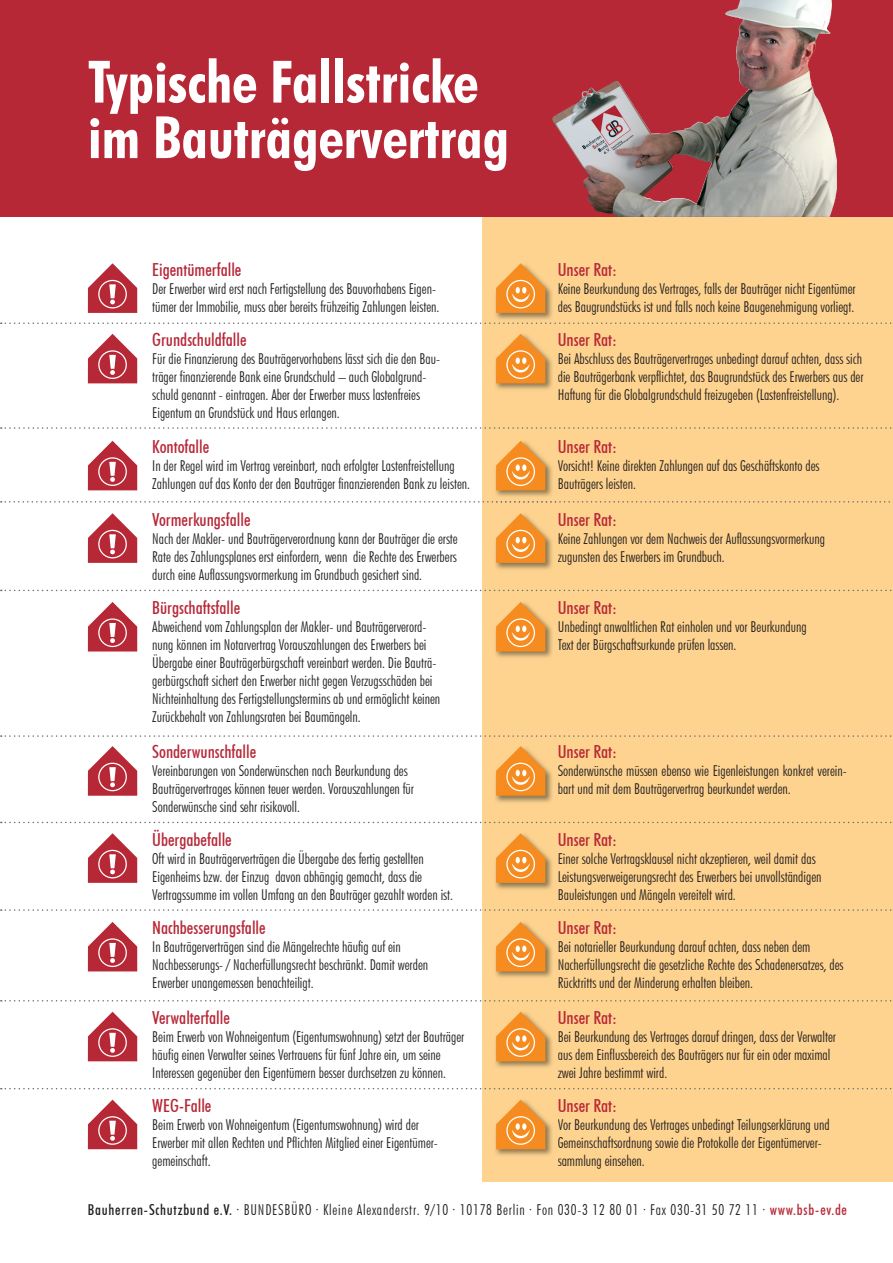
<style>
.page{position:relative;width:893px;height:1263px;background:#fff}
.page>*{position:absolute;margin:0;border:0;box-sizing:border-box;transform-origin:0 0}
.t1{font:700 condensed 58.5px/55.5px "Futura BT";color:#fff}
.t2{font:500 condensed 18px "Futura BT";color:#b72837}
.t3{font:300 condensed 15px/18px "Futura BT";color:#231f20}
.t4{font:300 condensed 15px "Futura BT";letter-spacing:.05em;color:#231f20}
.s1{font-weight:500}
.s2{font-weight:500;color:#b72837}
</style>
<div class="page">
<div style="left:482px;top:215px;width:411px;height:966px;background:#fed38f"></div>
<svg style="left:0;top:0;width:893px;height:217px;fill:#b72837"></svg>
<svg style="left:88px;top:263px;width:49px;height:50px"></svg>
<img style="left:495px;top:283px;width:57px;height:37px">
<svg style="left:496px;top:263px;width:49px;height:50px"></svg>
<svg style="left:1px;top:590px;width:891px;height:1px"></svg>
<svg style="left:1px;top:501px;width:889px;height:2px"></svg>
<svg style="left:1px;top:427px;width:891px;height:2px"></svg>
<svg style="left:1px;top:322px;width:891px;height:2px"></svg>
<svg style="left:88px;top:334px;width:49px;height:49px"></svg>
<img style="left:495px;top:353px;width:57px;height:37px">
<svg style="left:496px;top:334px;width:49px;height:49px"></svg>
<svg style="left:1px;top:735px;width:891px;height:2px"></svg>
<svg style="left:1px;top:822px;width:891px;height:1px"></svg>
<svg style="left:88px;top:441px;width:49px;height:49px"></svg>
<img style="left:494px;top:460px;width:64px;height:42px">
<img style="left:496px;top:501px;width:60px;height:1px">
<svg style="left:496px;top:441px;width:49px;height:49px"></svg>
<svg style="left:1px;top:909px;width:891px;height:2px"></svg>
<svg style="left:88px;top:513px;width:49px;height:50px"></svg>
<img style="left:495px;top:533px;width:57px;height:37px">
<svg style="left:496px;top:513px;width:49px;height:50px"></svg>
<svg style="left:1px;top:1000px;width:891px;height:1px"></svg>
<svg style="left:88px;top:602px;width:49px;height:49px"></svg>
<img style="left:495px;top:621px;width:57px;height:37px">
<svg style="left:496px;top:602px;width:49px;height:49px"></svg>
<svg style="left:1px;top:1088px;width:891px;height:1px"></svg>
<svg style="left:88px;top:833px;width:49px;height:50px"></svg>
<img style="left:495px;top:853px;width:57px;height:37px">
<svg style="left:496px;top:833px;width:49px;height:50px"></svg>
<svg style="left:88px;top:746px;width:49px;height:50px"></svg>
<img style="left:495px;top:766px;width:57px;height:37px">
<svg style="left:496px;top:746px;width:49px;height:50px"></svg>
<svg style="left:88px;top:922px;width:49px;height:49px"></svg>
<img style="left:495px;top:941px;width:57px;height:37px">
<svg style="left:496px;top:922px;width:49px;height:49px"></svg>
<svg style="left:88px;top:1012px;width:49px;height:49px"></svg>
<img style="left:495px;top:1011px;width:57px;height:57px">
<svg style="left:496px;top:1012px;width:49px;height:49px"></svg>
<svg style="left:88px;top:1099px;width:49px;height:50px"></svg>
<img style="left:495px;top:1119px;width:57px;height:37px">
<svg style="left:496px;top:1099px;width:49px;height:50px"></svg>
<img style="left:645px;top:0;width:104px;height:134px">
<h1 class="t1" style="left:88px;top:54px;width:423px">Typische Fallstricke im Bauträgervertrag</h1>
<p class="t2" style="left:152px;top:258px;width:91px">Eigentümerfalle</p>
<p class="t3" style="left:152px;top:279px;width:289px">Der Erwerber wird erst nach Fertigstellung des Bauvorhabens Eigen&shy;tümer der Immobilie, muss aber bereits frühzeitig Zahlungen leisten.</p>
<p class="t2" style="left:152px;top:329px;width:96px">Grundschuldfalle</p>
<p class="t3" style="left:152px;top:350px;width:289px">Für die Finanzierung des Bauträgervorhabens lässt sich die den Bau&shy;träger finanzierende Bank eine Grundschuld – auch Globalgrund&shy;schuld genannt - eintragen. Aber der Erwerber muss lastenfreies Eigentum an Grundstück und Haus erlangen.</p>
<p class="t2" style="left:152px;top:436px;width:59px">Kontofalle</p>
<p class="t3" style="left:152px;top:457px;width:319px">In der Regel wird im Vertrag vereinbart, nach erfolgter Lastenfreistellung<br>Zahlungen auf das Konto der den Bauträger finanzierenden Bank zu leisten.</p>
<p class="t2" style="left:152px;top:508px;width:100px">Vormerkungsfalle</p>
<p class="t3" style="left:152px;top:529px;width:307px;text-align:justify">Nach der Makler- und Bauträgerverordnung kann der Bauträger die erste Rate des Zahlungsplanes erst einfordern, wenn die Rechte des Erwerbers durch eine Auflassungsvormerkung im Grundbuch gesichert sind.</p>
<p class="t2" style="left:152px;top:597px;width:90px">Bürgschaftsfalle</p>
<p class="t3" style="left:152px;top:618px;width:290px">Abweichend vom Zahlungsplan der Makler- und Bauträgerverord&shy;nung können im Notarvertrag Vorauszahlungen des Erwerbers bei Übergabe einer Bauträgerbürgschaft vereinbart werden. Die Bauträ&shy;gerbürgschaft sichert den Erwerber nicht gegen Verzugsschäden bei Nichteinhaltung des Fertigstellungstermins ab und ermöglicht keinen Zurückbehalt von Zahlungsraten bei Baumängeln.</p>
<p class="t2" style="left:152px;top:741px;width:106px">Sonderwunschfalle</p>
<p class="t3" style="left:152px;top:762px;width:263px">Vereinbarungen von Sonderwünschen nach Beurkundung des<br>Bauträgervertrages können teuer werden. Vorauszahlungen für<br>Sonderwünsche sind sehr risikovoll.</p>
<p class="t2" style="left:152px;top:828px;width:81px">Übergabefalle</p>
<p class="t3" style="left:152px;top:849px;width:302px">Oft wird in Bauträgerverträgen die Übergabe des fertig gestellten<br>Eigenheims bzw. der Einzug davon abhängig gemacht, dass die<br>Vertragssumme im vollen Umfang an den Bauträger gezahlt worden ist.</p>
<p class="t2" style="left:152px;top:917px;width:115px">Nachbesserungsfalle</p>
<p class="t3" style="left:152px;top:938px;width:277px">In Bauträgerverträgen sind die Mängelrechte häufig auf ein<br>Nachbesserungs- / Nacherfüllungsrecht beschränkt. Damit werden<br>Erwerber unangemessen benachteiligt.</p>
<p class="t2" style="left:152px;top:1007px;width:79px">Verwalterfalle</p>
<p class="t3" style="left:152px;top:1027px;width:314px">Beim Erwerb von Wohneigentum (Eigentumswohnung) setzt der Bauträger häufig einen Verwalter seines Vertrauens für fünf Jahre ein, um seine<br>Interessen gegenüber den Eigentümern besser durchsetzen zu können.</p>
<p class="t2" style="left:558px;top:258px;width:61px">Unser Rat:</p>
<p class="t3" style="left:558px;top:279px;width:299px">Keine Beurkundung des Vertrages, falls der Bauträger nicht Eigentümer des Baugrundstücks ist und falls noch keine Baugenehmigung vorliegt.</p>
<p class="t2" style="left:558px;top:329px;width:61px">Unser Rat:</p>
<p class="t3" style="left:558px;top:350px;width:307px;text-align:justify">Bei Abschluss des Bauträgervertrages unbedingt darauf achten, dass sich die Bauträgerbank verpflichtet, das Baugrundstück des Erwerbers aus der Haftung für die Globalgrundschuld freizugeben (Lastenfreistellung).</p>
<p class="t2" style="left:558px;top:436px;width:61px">Unser Rat:</p>
<p class="t3" style="left:558px;top:457px;width:263px">Vorsicht! Keine direkten Zahlungen auf das Geschäftskonto des<br>Bauträgers leisten.</p>
<p class="t2" style="left:558px;top:508px;width:61px">Unser Rat:</p>
<p class="t3" style="left:558px;top:529px;width:269px">Keine Zahlungen vor dem Nachweis der Auflassungsvormerkung zugunsten des Erwerbers im Grundbuch.</p>
<p class="t2" style="left:558px;top:597px;width:61px">Unser Rat:</p>
<p class="t3" style="left:558px;top:618px;width:250px">Unbedingt anwaltlichen Rat einholen und vor Beurkundung<br>Text der Bürgschaftsurkunde prüfen lassen.</p>
<p class="t2" style="left:558px;top:741px;width:61px">Unser Rat:</p>
<p class="t3" style="left:558px;top:762px;width:291px">Sonderwünsche müssen ebenso wie Eigenleistungen konkret verein&shy;bart und mit dem Bauträgervertrag beurkundet werden.</p>
<p class="t2" style="left:558px;top:828px;width:61px">Unser Rat:</p>
<p class="t3" style="left:558px;top:849px;width:265px">Einer solche Vertragsklausel nicht akzeptieren, weil damit das<br>Leistungsverweigerungsrecht des Erwerbers bei unvollständigen<br>Bauleistungen und Mängeln vereitelt wird.</p>
<p class="t2" style="left:558px;top:917px;width:61px">Unser Rat:</p>
<p class="t3" style="left:558px;top:938px;width:287px">Bei notarieller Beurkundung darauf achten, dass neben dem<br>Nacherfüllungsrecht die gesetzliche Rechte des Schadenersatzes, des<br>Rücktritts und der Minderung erhalten bleiben.</p>
<p class="t2" style="left:558px;top:1007px;width:61px">Unser Rat:</p>
<p class="t3" style="left:558px;top:1027px;width:280px">Bei Beurkundung des Vertrages darauf dringen, dass der Verwalter aus dem Einflussbereich des Bauträgers nur für ein oder maximal zwei Jahre bestimmt wird.</p>
<p class="t2" style="left:152px;top:1094px;width:61px">WEG-Falle</p>
<p class="t3" style="left:152px;top:1115px;width:287px">Beim Erwerb von Wohneigentum (Eigentumswohnung) wird der<br>Erwerber mit allen Rechten und Pflichten Mitglied einer Eigentümer&shy;gemeinschaft.</p>
<p class="t2" style="left:558px;top:1094px;width:61px">Unser Rat:</p>
<p class="t3" style="left:558px;top:1115px;width:273px">Vor Beurkundung des Vertrages unbedingt Teilungserklärung und<br>Gemeinschaftsordnung sowie die Protokolle der Eigentümerver&shy;sammlung einsehen.</p>
<p class="t4" style="left:88px;top:1201px;width:761px"><span class="s1">Bauherren-Schutzbund e.V.</span> · BUNDESBÜRO · Kleine Alexanderstr. 9/10 · 10178 Berlin · Fon 030-3 12 80 01 · Fax 030-31 50 72 11 · <span class="s2">www.bsb-ev.de</span></p>
</div>
